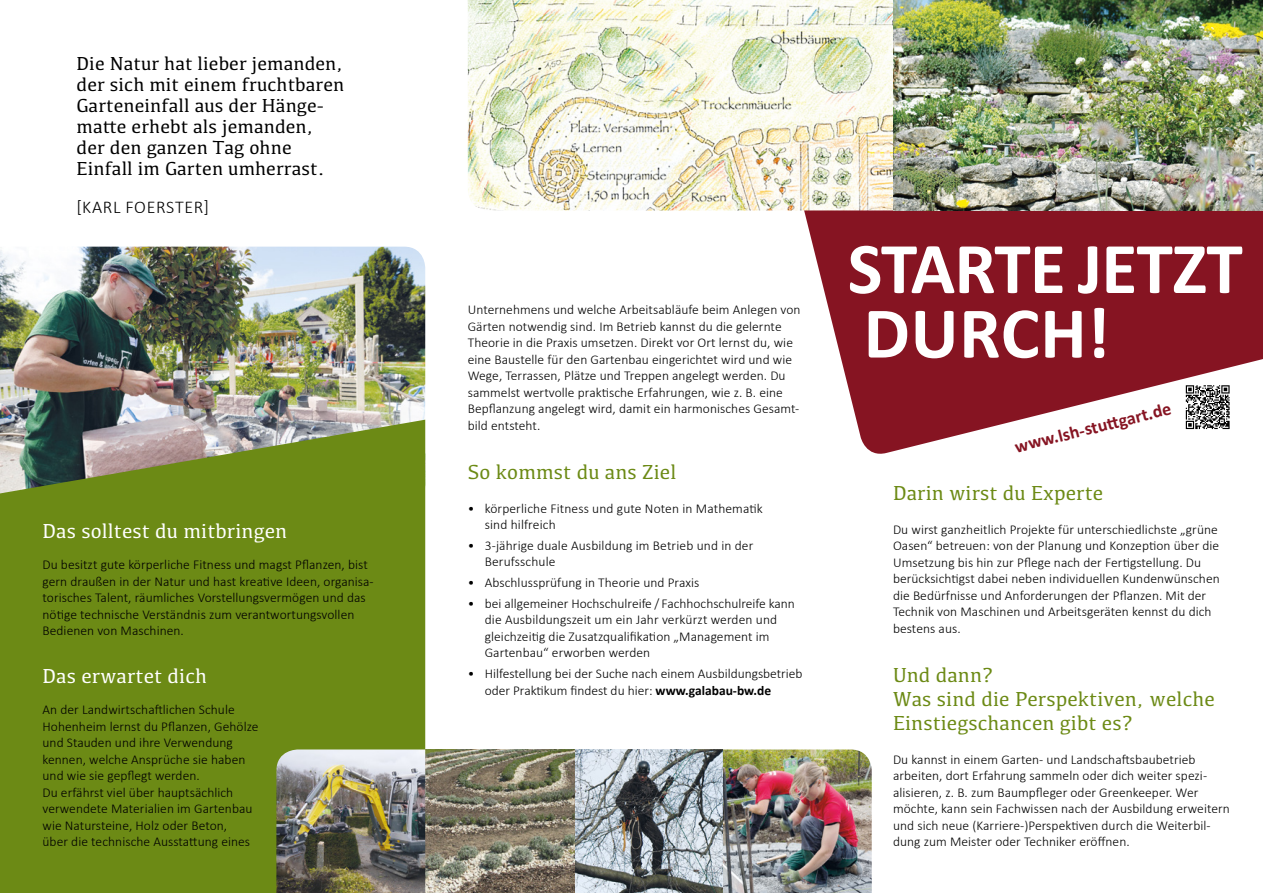
<style>
.page{position:relative;width:1263px;height:893px;background:#fff}
.page>*{position:absolute;margin:0;border:0;box-sizing:border-box;transform-origin:0 0}
.t1{font:700 73.5px/64.5px "Calibri";letter-spacing:-.01em;color:#fff}
.t2{font:21px/24px "Kefa";letter-spacing:.005em;color:#6c8a15}
.t3{font:21px "Kefa";letter-spacing:.005em;color:#fff}
.t4{font:19.5px/21px "Kefa";letter-spacing:.005em;color:#000}
.t5{font:700 18px "Calibri";color:#861422}
.t6{font:300 18px "Calibri";letter-spacing:.04em;color:#000}
.t7{font:300 13.5px/16.5px "Calibri";letter-spacing:.005em;color:#000}
.s1{font-weight:700}
</style>
<div class="page">
<img style="left:0;top:247px;width:425px;height:173px">
<svg style="left:0;top:420px;width:425px;height:473px;fill:#6c8a15"></svg>
<svg style="left:795px;top:210px;width:468px;height:244px;fill:#861422"></svg>
<svg style="left:1186px;top:385px;width:43px;height:44px"></svg>
<img style="left:468px;top:0;width:795px;height:210px">
<img style="left:276px;top:749px;width:596px;height:144px">
<h3 class="t4" style="left:77px;top:52px;width:269px">Die Natur hat lieber jemanden, der sich mit einem fruchtbaren<br>Garteneinfall aus der Hänge&shy;matte erhebt als jemanden, der den ganzen Tag ohne<br>Einfall im Garten umherrast.</h3>
<h3 class="t6" style="left:77px;top:196px;width:134px">[KARL FOERSTER]</h3>
<h2 class="t3" style="left:43px;top:517px;width:246px">Das solltest du mitbringen</h2>
<p class="t7" style="left:43px;top:557px;width:333px">Du besitzt gute körperliche Fitness und magst Pflanzen, bist gern draußen in der Natur und hast kreative Ideen, organisa&shy;torisches Talent, räumliches Vorstellungsvermögen und das nötige technische Verständnis zum verantwortungsvollen Bedienen von Maschinen.</p>
<h2 class="t3" style="left:43px;top:662px;width:166px">Das erwartet dich</h2>
<p class="t7" style="left:43px;top:701px;width:217px">An der Landwirtschaftlichen Schule Hohenheim lernst du Pflanzen, Gehölze und Stauden und ihre Verwendung kennen, welche Ansprüche sie haben und wie sie gepflegt werden.<br>Du erfährst viel über hauptsächlich verwendete Materialien im Gartenbau wie Natursteine, Holz oder Beton,<br>über die technische Ausstattung eines</p>
<p class="t7" style="left:468px;top:301px;width:334px">Unternehmens und welche Arbeitsabläufe beim Anlegen von Gärten notwendig sind. Im Betrieb kannst du die gelernte Theorie in die Praxis umsetzen. Direkt vor Ort lernst du, wie eine Baustelle für den Gartenbau eingerichtet wird und wie Wege, Terrassen, Plätze und Treppen angelegt werden. Du sammelst wertvolle praktische Erfahrungen, wie z. B. eine Bepflanzung angelegt wird, damit ein harmonisches Gesamt&shy;bild entsteht.</p>
<h2 class="t2" style="left:468px;top:459px;width:210px">So kommst du ans Ziel</h2>
<p class="t7" style="left:485px;top:500px;width:280px;text-indent:-17px">• körperliche Fitness und gute Noten in Mathematik sind hilfreich</p>
<p class="t7" style="left:485px;top:537px;width:270px;text-indent:-17px">• 3-jährige duale Ausbildung im Betrieb und in der<br>Berufsschule</p>
<p class="t7" style="left:468px;top:574px;width:233px">• Abschlussprüfung in Theorie und Praxis</p>
<p class="t7" style="left:485px;top:595px;width:312px;text-indent:-17px">• bei allgemeiner Hochschulreife / Fachhochschulreife kann die Ausbildungszeit um ein Jahr verkürzt werden und gleichzeitig die Zusatzqualifikation „Management im Gartenbau“ erworben werden</p>
<p class="t7" style="left:485px;top:665px;width:319px;text-indent:-17px">• Hilfestellung bei der Suche nach einem Ausbildungsbetrieb oder Praktikum findest du hier: <span class="s1">www.galabau-bw.de</span></p>
<h1 class="t1" style="left:848px;top:235px;width:397px">STARTE JETZT<br>DURCH!</h1>
<h3 class="t5" style="left:1012px;top:434px;width:162px;rotate:-14deg">www.lsh-stutt gart.de</h3>
<h2 class="t2" style="left:893px;top:480px;width:212px">Darin wirst du Experte</h2>
<p class="t7" style="left:893px;top:521px;width:328px">Du wirst ganzheitlich Projekte für unterschiedlichste „grüne Oasen“ betreuen: von der Planung und Konzeption über die Umsetzung bis hin zur Pflege nach der Fertigstellung. Du berücksichtigst dabei neben individuellen Kundenwünschen die Bedürfnisse und Anforderungen der Pflanzen. Mit der Technik von Maschinen und Arbeitsgeräten kennst du dich bestens aus.</p>
<h2 class="t2" style="left:893px;top:662px;width:323px">Und dann?<br>Was sind die Perspektiven, welche<br>Einstiegschancen gibt es?</h2>
<p class="t7" style="left:893px;top:751px;width:338px">Du kannst in einem Garten- und Landschaftsbaubetrieb arbeiten, dort Erfahrung sammeln oder dich weiter spezi&shy;alisieren, z. B. zum Baumpfleger oder Greenkeeper. Wer möchte, kann sein Fachwissen nach der Ausbildung erweitern und sich neue (Karriere-)Perspektiven durch die Weiterbil&shy;dung zum Meister oder Techniker eröffnen.</p>
</div>
